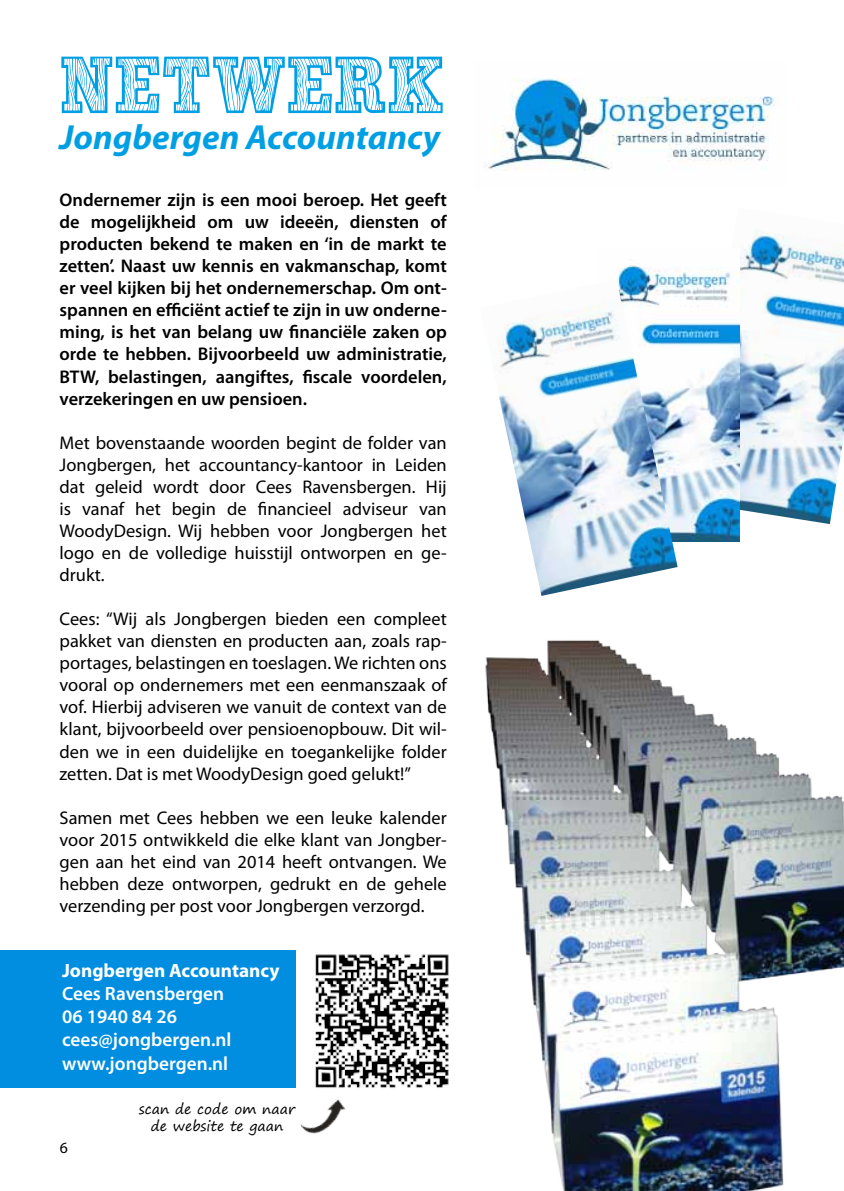
<style>
.page{position:relative;width:844px;height:1191px;background:#fff}
.page>*{position:absolute;margin:0;border:0;box-sizing:border-box;transform-origin:0 0}
.t1{font:73.5px "Wood Look";color:#009fe3}
.t2{font:italic 700 35px "Myriad Pro";color:#009fe3}
.t3{font:600 19.25px/23.1px "Myriad Pro";color:#fff}
.t4{font:700 19.25px "Myriad Pro";color:#fff}
.t5{font:18.38px/22.1px "Myriad Pro";color:#000;text-align:justify}
.t6{font:600 18.38px/22.1px "Myriad Pro";color:#000;text-align:justify}
.t7{font:15.75px "Myriad Pro";color:#000}
.t8{font:14px/16.8px "Segoe Print";color:#000;text-align:center}
</style>
<div class="page">
<img style="left:738px;top:230px;width:105px;height:294px">
<div style="left:0;top:950px;width:295px;height:137px;background:#018ee0"></div>
<img style="left:488px;top:78px;width:290px;height:93px">
<img style="left:485px;top:640px;width:358px;height:551px">
<img style="left:617px;top:265px;width:121px;height:276px">
<img style="left:497px;top:279px;width:180px;height:317px">
<img style="left:288px;top:1086px;width:58px;height:48px">
<img style="left:313px;top:954px;width:136px;height:136px">
<h1 class="t1" style="left:60px;top:45px;width:369px">NETWERK</h1>
<h2 class="t2" style="left:60px;top:114px;width:382px">Jongbergen Accountancy</h2>
<p class="t6" style="left:60px;top:188px;width:388px">Ondernemer zijn is een mooi beroep. Het geeft de mogelijkheid om uw ideeën, diensten of producten bekend te maken en ‘in de markt te zetten’. Naast uw kennis en vakmanschap, komt er veel kijken bij het ondernemerschap. Om ont&shy;spannen en efficiënt actief te zijn in uw onderne&shy;ming, is het van belang uw financiële zaken op orde te hebben. Bijvoorbeeld uw administratie, BTW, belastingen, aangiftes, fiscale voordelen, verzekeringen en uw pensioen.</p>
<p class="t5" style="left:60px;top:431px;width:388px">Met bovenstaande woorden begint de folder van Jongbergen, het accountancy-kantoor in Leiden dat geleid wordt door Cees Ravensbergen. Hij is vanaf het begin de financieel adviseur van WoodyDesign. Wij hebben voor Jongbergen het logo en de volledige huisstijl ontworpen en ge&shy;drukt.</p>
<p class="t5" style="left:60px;top:607px;width:388px">Cees: “Wij als Jongbergen bieden een compleet pakket van diensten en producten aan, zoals rap&shy;portages, belastingen en toeslagen. We richten ons vooral op ondernemers met een eenmanszaak of vof. Hierbij adviseren we vanuit de context van de klant, bijvoorbeeld over pensioenopbouw. Dit wil&shy;den we in een duidelijke en toegankelijke folder zetten. Dat is met WoodyDesign goed gelukt!”</p>
<p class="t5" style="left:60px;top:806px;width:388px">Samen met Cees hebben we een leuke kalender voor 2015 ontwikkeld die elke klant van Jongber&shy;gen aan het eind van 2014 heeft ontvangen. We hebben deze ontworpen, gedrukt en de gehele verzending per post voor Jongbergen verzorgd.</p>
<p class="t4" style="left:62px;top:958px;width:219px">Jongbergen Accountancy</p>
<p class="t3" style="left:62px;top:981px;width:171px">Cees Ravensbergen<br>06 1940 84 26 cees@jongbergen.nl www.jongbergen.nl</p>
<p class="t8" style="left:139px;top:1100px;width:158px">scan de code om naar de website te gaan</p>
<p class="t7" style="left:60px;top:1138px;width:10px">6</p>
</div>
